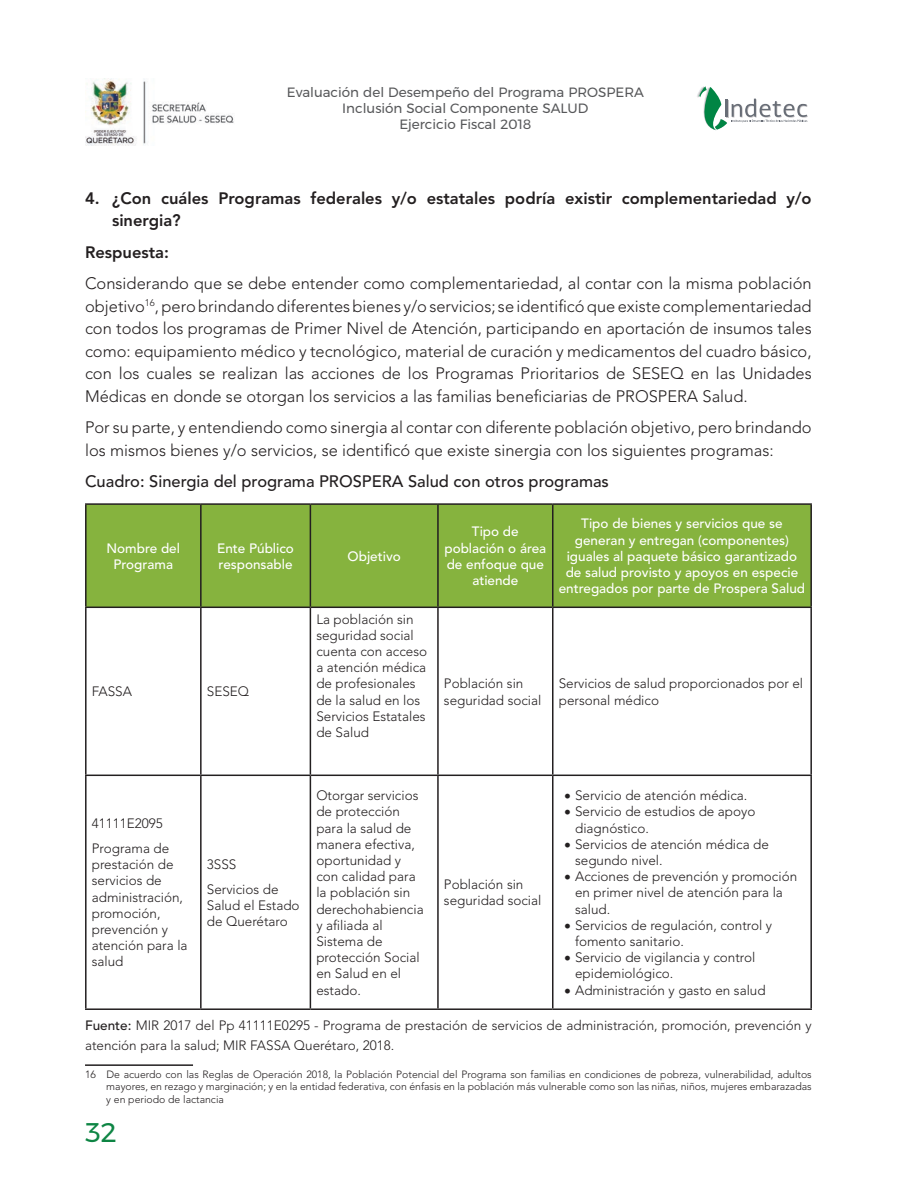
<style>
.page{position:relative;width:918px;height:1188px;background:#fff}
.page>*{position:absolute;margin:0;border:0;box-sizing:border-box;transform-origin:0 0}
.t1{font:27px "Montserrat";color:#0e8544}
.t2{font:300 16.5px/22.5px "Avenir LT Std";color:#231f20;text-align:justify}
.Preguntas{font:800 16.5px/22.5px "Avenir LT Std";color:#231f20}
.t3{font:500 16.5px "Avenir LT Std";color:#231f20}
.t4{font:300 13.5px/16.2px "Avenir LT Std";color:#231f20}
.t5{font:500 13.5px/16.2px "Avenir LT Std";color:#fff;text-align:center}
.t6{font:13.5px/16.2px "Montserrat";color:#57585a;text-align:center}
.Pie_de_pag{font:300 10.5px/12.6px "Avenir LT Std";color:#231f20;text-align:justify}
.s1{font-weight:500}
</style>
<div class="page">
<svg style="left:697px;top:86px;width:111px;height:45px"></svg>
<img style="left:85px;top:78px;width:149px;height:68px">
<div style="left:87px;top:505px;width:723px;height:102px;background:#86b33e"></div>
<hr style="left:85px;top:608px;width:2px;height:167px;background:#231f20">
<hr style="left:200px;top:608px;width:2px;height:167px;background:#231f20">
<hr style="left:310px;top:608px;width:1px;height:167px;background:#231f20">
<hr style="left:437px;top:608px;width:2px;height:167px;background:#231f20">
<hr style="left:552px;top:608px;width:2px;height:167px;background:#231f20">
<hr style="left:810px;top:608px;width:2px;height:167px;background:#231f20">
<hr style="left:85px;top:775px;width:116px;height:1px;background:#231f20">
<hr style="left:85px;top:776px;width:2px;height:232px;background:#231f20">
<hr style="left:201px;top:775px;width:109px;height:1px;background:#231f20">
<hr style="left:200px;top:776px;width:2px;height:232px;background:#231f20">
<hr style="left:310px;top:775px;width:128px;height:1px;background:#231f20">
<hr style="left:310px;top:776px;width:1px;height:232px;background:#231f20">
<hr style="left:438px;top:775px;width:115px;height:1px;background:#231f20">
<hr style="left:437px;top:776px;width:2px;height:232px;background:#231f20">
<hr style="left:553px;top:775px;width:259px;height:1px;background:#231f20">
<hr style="left:552px;top:776px;width:2px;height:232px;background:#231f20">
<hr style="left:810px;top:776px;width:2px;height:232px;background:#231f20">
<hr style="left:85px;top:1008px;width:116px;height:2px;background:#231f20">
<hr style="left:201px;top:1008px;width:109px;height:2px;background:#231f20">
<hr style="left:310px;top:1008px;width:128px;height:2px;background:#231f20">
<hr style="left:438px;top:1008px;width:115px;height:2px;background:#231f20">
<hr style="left:553px;top:1008px;width:259px;height:2px;background:#231f20">
<hr style="left:85px;top:505px;width:2px;height:102px;background:#231f20">
<hr style="left:85px;top:503px;width:116px;height:2px;background:#231f20">
<hr style="left:201px;top:503px;width:109px;height:2px;background:#231f20">
<hr style="left:310px;top:503px;width:128px;height:2px;background:#231f20">
<hr style="left:438px;top:503px;width:115px;height:2px;background:#231f20">
<hr style="left:553px;top:503px;width:259px;height:2px;background:#231f20">
<hr style="left:200px;top:505px;width:2px;height:102px;background:#231f20">
<hr style="left:310px;top:505px;width:1px;height:102px;background:#231f20">
<hr style="left:437px;top:505px;width:2px;height:102px;background:#231f20">
<hr style="left:552px;top:505px;width:2px;height:102px;background:#231f20">
<hr style="left:810px;top:505px;width:2px;height:102px;background:#231f20">
<hr style="left:85px;top:607px;width:116px;height:1px;background:#231f20">
<hr style="left:201px;top:607px;width:109px;height:1px;background:#231f20">
<hr style="left:310px;top:607px;width:128px;height:1px;background:#231f20">
<hr style="left:438px;top:607px;width:115px;height:1px;background:#231f20">
<hr style="left:553px;top:607px;width:259px;height:1px;background:#231f20">
<hr style="left:85px;top:1064px;width:108px;height:2px;background:#231f20">
<p class="t6" style="left:287px;top:84px;width:359px">Evaluación del Desempeño del Programa PROSPERA<br>Inclusión Social Componente SALUD<br>Ejercicio Fiscal 2018</p>
<p class="Preguntas" style="left:112px;top:187px;width:701px;text-indent:-27px">4. ¿Con cuáles Programas federales y/o estatales podría existir complementariedad y/o sinergia?</p>
<p class="Preguntas" style="left:85px;top:241px;width:86px">Respuesta:</p>
<p class="t2" style="left:85px;top:272px;width:728px">Considerando que se debe entender como complementariedad, al contar con la misma población objetivo<sup>16</sup>, pero brindando diferentes bienes y/o servicios; se identificó que existe complementariedad con todos los programas de Primer Nivel de Atención, participando en aportación de insumos tales como: equipamiento médico y tecnológico, material de curación y medicamentos del cuadro básico, con los cuales se realizan las acciones de los Programas Prioritarios de SESEQ en las Unidades Médicas en donde se otorgan los servicios a las familias beneficiarias de PROSPERA Salud.</p>
<p class="t2" style="left:85px;top:416px;width:728px">Por su parte, y entendiendo como sinergia al contar con diferente población objetivo, pero brindando los mismos bienes y/o servicios, se identificó que existe sinergia con los siguientes programas:</p>
<p class="t3" style="left:85px;top:472px;width:525px">Cuadro: Sinergia del programa PROSPERA Salud con otros programas</p>
<p class="t5" style="left:107px;top:540px;width:75px">Nombre del<br>Programa</p>
<p class="t5" style="left:217px;top:540px;width:78px;text-align:left">Ente Público responsable</p>
<p class="t5" style="left:348px;top:548px;width:55px">Objetivo</p>
<p class="t4" style="left:92px;top:684px;width:42px">FASSA</p>
<p class="t4" style="left:207px;top:684px;width:44px">SESEQ</p>
<p class="t4" style="left:316px;top:611px;width:112px">La población sin seguridad social cuenta con acceso a atención médica de profesionales de la salud en los<br>Servicios Estatales de Salud</p>
<p class="t5" style="left:444px;top:524px;width:103px">Tipo de población o área de enfoque que atiende</p>
<p class="t5" style="left:559px;top:516px;width:248px">Tipo de bienes y servicios que se generan y entregan (componentes) iguales al paquete básico garantizado de salud provisto y apoyos en especie entregados por parte de Prospera Salud</p>
<p class="t4" style="left:444px;top:676px;width:99px">Población sin seguridad social</p>
<p class="t4" style="left:559px;top:676px;width:246px">Servicios de salud proporcionados por el personal médico</p>
<p class="t4" style="left:564px;top:787px;width:184px">• Servicio de atención médica.</p>
<p class="t4" style="left:575px;top:804px;width:182px;text-indent:-11px">• Servicio de estudios de apoyo diagnóstico.</p>
<p class="t4" style="left:575px;top:836px;width:195px;text-indent:-11px">• Servicios de atención médica de segundo nivel.</p>
<p class="t4" style="left:575px;top:868px;width:224px;text-indent:-11px">• Acciones de prevención y promoción en primer nivel de atención para la salud.</p>
<p class="t4" style="left:575px;top:917px;width:199px;text-indent:-11px">• Servicios de regulación, control y fomento sanitario.</p>
<p class="t4" style="left:575px;top:949px;width:182px;text-indent:-11px">• Servicio de vigilancia y control epidemiológico.</p>
<p class="t4" style="left:564px;top:982px;width:203px">• Administración y gasto en salud</p>
<p class="t4" style="left:85px;top:1016px;width:728px;line-height:19.8px"><span class="s1">Fuente:</span> MIR 2017 del Pp 41111E0295 - Programa de prestación de servicios de administración, promoción, prevención y atención para la salud; MIR FASSA Querétaro, 2018.</p>
<p class="Pie_de_pag" style="left:106px;top:1068px;width:707px;text-indent:-21px">16 De acuerdo con las Reglas de Operación 2018, la Población Potencial del Programa son familias en condiciones de pobreza, vulnerabilidad, adultos mayores, en rezago y marginación; y en la entidad federativa, con énfasis en la población más vulnerable como son las niñas, niños, mujeres embarazadas y en periodo de lactancia</p>
<p class="t4" style="left:316px;top:787px;width:109px">Otorgar servicios de protección para la salud de manera efectiva, oportunidad y con calidad para la población sin derechohabiencia y afiliada al<br>Sistema de protección Social en Salud en el estado.</p>
<p class="t4" style="left:92px;top:816px;width:73px">41111E2095</p>
<p class="t4" style="left:92px;top:840px;width:97px">Programa de prestación de servicios de administración, promoción, prevención y atención para la salud</p>
<p class="t4" style="left:207px;top:856px;width:31px">3SSS</p>
<p class="t4" style="left:207px;top:881px;width:94px">Servicios de<br>Salud el Estado de Querétaro</p>
<p class="t4" style="left:444px;top:877px;width:99px">Población sin seguridad social</p>
<h1 class="t1" style="left:85px;top:1112px;width:33px">32</h1>
</div>
